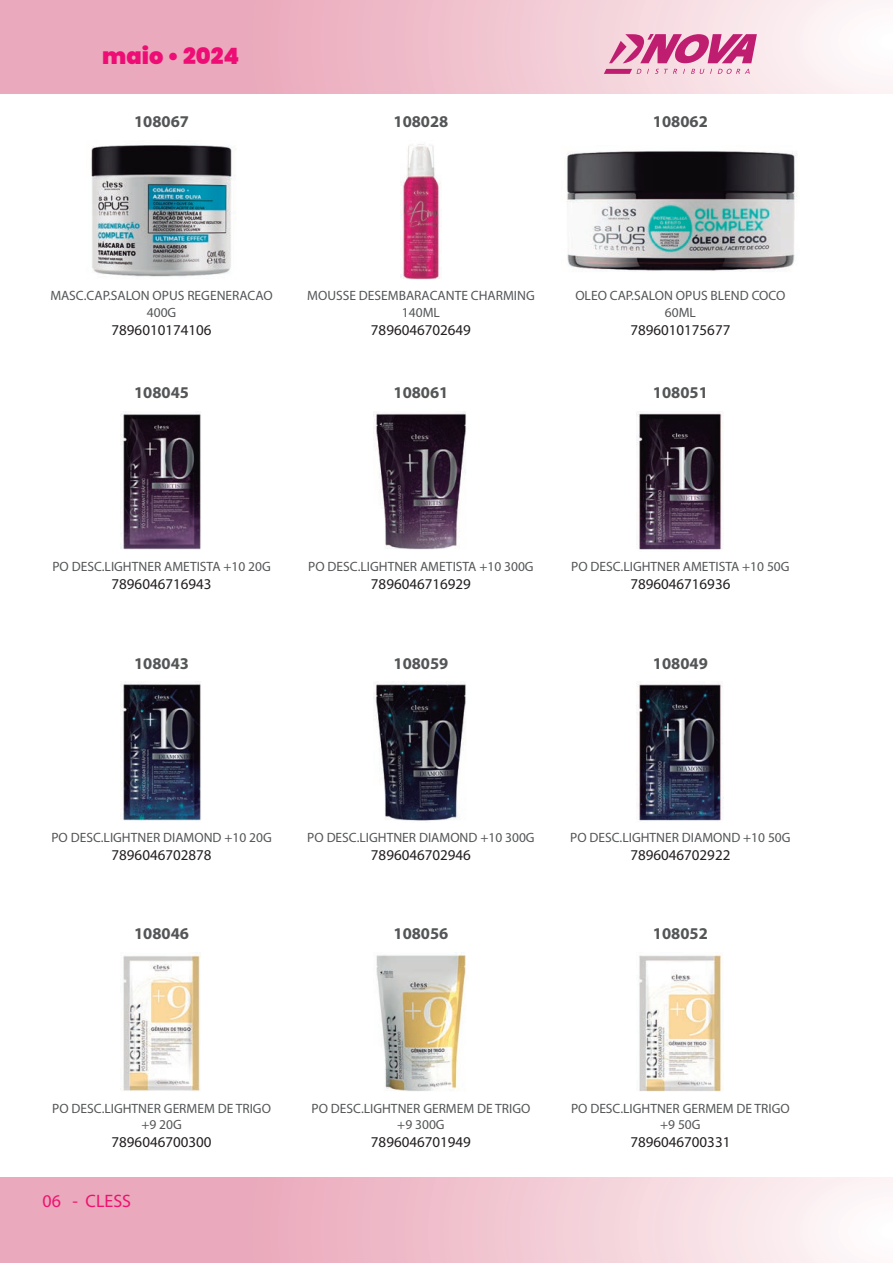
<style>
.page{position:relative;width:893px;height:1263px;background:#fff}
.page>*{position:absolute;margin:0;border:0;box-sizing:border-box;transform-origin:0 0}
.t1{font:900 22.5px "Poppins";color:#ed0d75}
.t2{font:18px "Myriad Pro";color:#ed136f}
.t3{font:700 16.5px "Myriad Pro";color:#545557}
.t4{font:15px "Myriad Pro";color:#231f20}
.t5{font:13.5px/16.2px "Myriad Pro";color:#545557;text-align:center}
</style>
<div class="page">
<svg style="left:0;top:0;width:893px;height:94px;background:#f0c3cf"></svg>
<svg style="left:0;top:1177px;width:893px;height:86px;background:#f0c4d0"></svg>
<svg style="left:609px;top:34px;width:148px;height:29px;background:#d56a9d"></svg>
<svg style="left:655px;top:69px;width:22px;height:5px"></svg>
<svg style="left:691px;top:69px;width:13px;height:5px"></svg>
<svg style="left:718px;top:69px;width:32px;height:5px"></svg>
<svg style="left:604px;top:69px;width:37px;height:5px"></svg>
<img style="left:91px;top:145px;width:145px;height:132px">
<img style="left:401px;top:144px;width:40px;height:136px">
<img style="left:567px;top:151px;width:231px;height:121px">
<img style="left:120px;top:411px;width:81px;height:139px">
<img style="left:374px;top:411px;width:92px;height:139px">
<img style="left:637px;top:411px;width:85px;height:139px">
<img style="left:120px;top:682px;width:81px;height:139px">
<img style="left:374px;top:683px;width:92px;height:138px">
<img style="left:638px;top:683px;width:86px;height:138px">
<img style="left:120px;top:952px;width:81px;height:140px">
<img style="left:376px;top:952px;width:90px;height:139px">
<img style="left:639px;top:954px;width:83px;height:138px">
<h1 class="t1" style="left:102px;top:43px;width:138px">maio • 2024</h1>
<p class="t3" style="left:134px;top:111px;width:56px">108067</p>
<p class="t3" style="left:393px;top:111px;width:56px">108028</p>
<p class="t3" style="left:653px;top:111px;width:56px">108062</p>
<p class="t5" style="left:50px;top:287px;width:224px">MASC.CAP.SALON OPUS REGENERACAO<br>400G</p>
<p class="t4" style="left:112px;top:320px;width:102px">7896010174106</p>
<p class="t3" style="left:134px;top:382px;width:56px">108045</p>
<p class="t5" style="left:307px;top:287px;width:229px">MOUSSE DESEMBARACANTE CHARMING<br>140ML</p>
<p class="t4" style="left:371px;top:320px;width:102px">7896046702649</p>
<p class="t3" style="left:393px;top:382px;width:56px">108061</p>
<p class="t5" style="left:575px;top:287px;width:212px">OLEO CAP.SALON OPUS BLEND COCO<br>60ML</p>
<p class="t4" style="left:630px;top:320px;width:102px">7896010175677</p>
<p class="t3" style="left:653px;top:382px;width:56px">108051</p>
<p class="t5" style="left:52px;top:558px;width:220px">PO DESC.LIGHTNER AMETISTA +10 20G</p>
<p class="t4" style="left:112px;top:575px;width:102px">7896046716943</p>
<p class="t3" style="left:134px;top:652px;width:56px">108043</p>
<p class="t5" style="left:308px;top:558px;width:227px">PO DESC.LIGHTNER AMETISTA +10 300G</p>
<p class="t4" style="left:371px;top:575px;width:102px">7896046716929</p>
<p class="t3" style="left:393px;top:652px;width:56px">108059</p>
<p class="t5" style="left:571px;top:558px;width:220px">PO DESC.LIGHTNER AMETISTA +10 50G</p>
<p class="t4" style="left:630px;top:575px;width:102px">7896046716936</p>
<p class="t3" style="left:653px;top:652px;width:56px">108049</p>
<p class="t5" style="left:51px;top:829px;width:222px">PO DESC.LIGHTNER DIAMOND +10 20G</p>
<p class="t4" style="left:112px;top:845px;width:102px">7896046702878</p>
<p class="t3" style="left:134px;top:923px;width:56px">108046</p>
<p class="t5" style="left:307px;top:829px;width:229px">PO DESC.LIGHTNER DIAMOND +10 300G</p>
<p class="t4" style="left:371px;top:845px;width:102px">7896046702946</p>
<p class="t3" style="left:393px;top:923px;width:56px">108056</p>
<p class="t5" style="left:570px;top:829px;width:222px">PO DESC.LIGHTNER DIAMOND +10 50G</p>
<p class="t4" style="left:630px;top:845px;width:102px">7896046702922</p>
<p class="t3" style="left:653px;top:923px;width:56px">108052</p>
<p class="t5" style="left:52px;top:1100px;width:220px">PO DESC.LIGHTNER GERMEM DE TRIGO +9 20G</p>
<p class="t4" style="left:112px;top:1132px;width:102px">7896046700300</p>
<h2 class="t2" style="left:43px;top:1190px;width:90px">06 - CLESS</h2>
<p class="t5" style="left:312px;top:1100px;width:220px">PO DESC.LIGHTNER GERMEM DE TRIGO +9 300G</p>
<p class="t4" style="left:371px;top:1132px;width:102px">7896046701949</p>
<p class="t5" style="left:571px;top:1100px;width:220px">PO DESC.LIGHTNER GERMEM DE TRIGO +9 50G</p>
<p class="t4" style="left:630px;top:1132px;width:102px">7896046700331</p>
</div>
